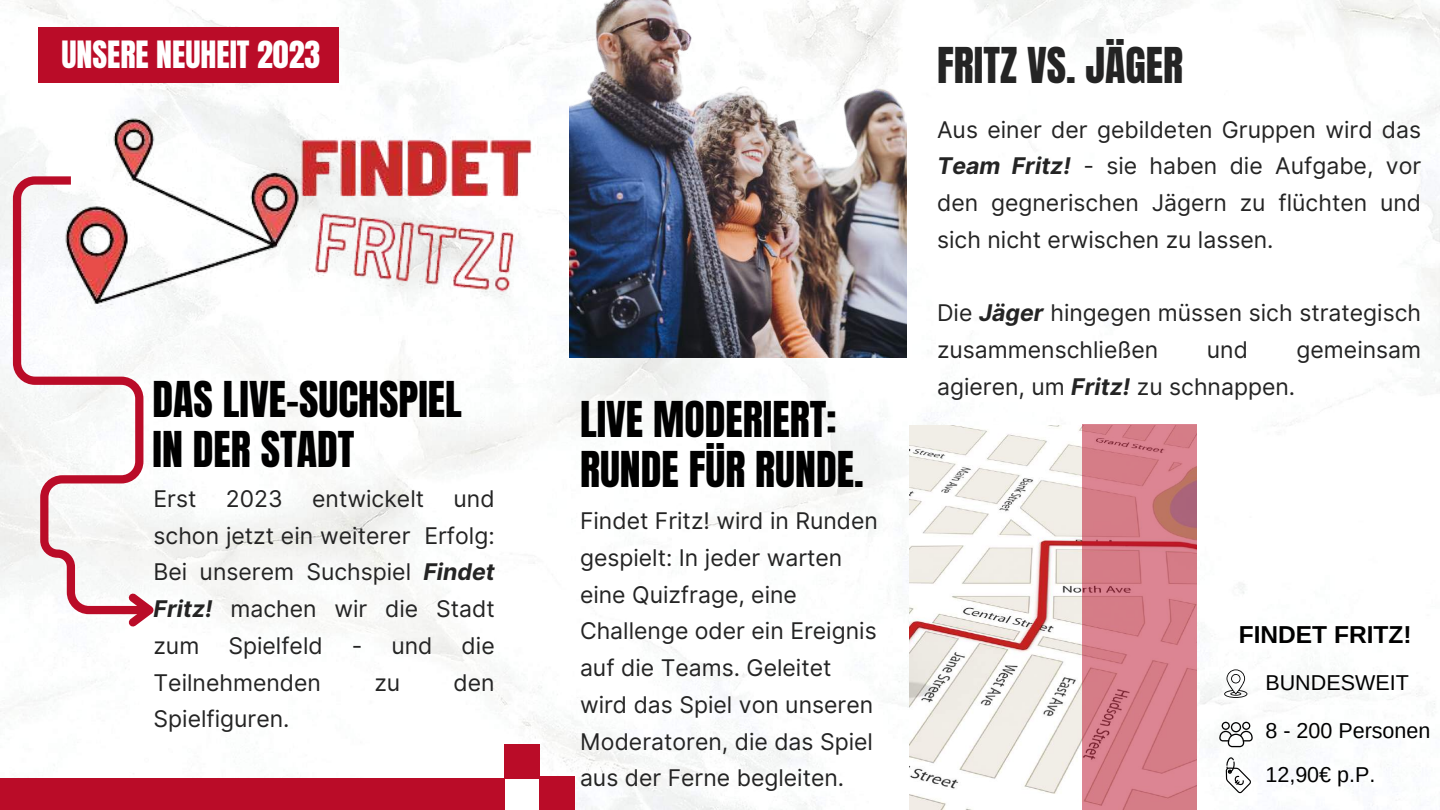
<style>
.page{position:relative;width:1440px;height:810px;background:#fff}
.page>*{position:absolute;margin:0;border:0;box-sizing:border-box;transform-origin:0 0}
.t1{font:42px/50.2px "Anton";color:#000}
.t2{font:42px "Anton";color:#242424}
.t3{font:32px "Anton";color:#fff}
.t4{font:700 24.5px "Arimo";color:#000}
.t5{font:23px/36.8px "Inter";color:#242424}
.t6{font:21.5px/44.2px "Arimo";color:#000}
.s1{font-weight:700;font-style:italic}
</style>
<div class="page">
<img style="left:0;top:0;width:1440px;height:810px">
<img style="left:569px;top:0;width:338px;height:358px">
<div style="left:38px;top:27px;width:301px;height:56px;background:#ba0c28"></div>
<img style="left:910px;top:426px;width:173px;height:384px">
<svg style="left:9px;top:172px;width:149px;height:446px"></svg>
<svg style="left:121px;top:586px;width:42px;height:48px"></svg>
<svg style="left:1083px;top:425px;width:114px;height:385px;background:#d37b87"></svg>
<img style="left:45px;top:92px;width:525px;height:240px">
<svg style="left:1226px;top:757px;width:25px;height:36px"></svg>
<svg style="left:1219px;top:722px;width:34px;height:25px"></svg>
<svg style="left:1224px;top:669px;width:23px;height:29px"></svg>
<div style="left:0;top:778px;width:505px;height:32px;background:#ba0c28"></div>
<div style="left:505px;top:744px;width:35px;height:35px;background:#ba0c28"></div>
<div style="left:539px;top:776px;width:36px;height:34px;background:#ba0c28"></div>
<h2 class="t3" style="left:61px;top:31px;width:261px">UNSERE NEUHEIT 2023</h2>
<h1 class="t2" style="left:937px;top:35px;width:248px">FRITZ VS. JÄGER</h1>
<h1 class="t1" style="left:153px;top:375px;width:311px">DAS LIVE-SUCHSPIEL<br>IN DER STADT</h1>
<p class="t5" style="left:154px;top:480px;width:44px">Erst</p>
<p class="t5" style="left:226px;top:480px;width:58px">2023</p>
<p class="t5" style="left:312px;top:480px;width:113px">entwickelt</p>
<p class="t5" style="left:154px;top:480px;width:343px;text-align:justify;text-indent:300px">und schon jetzt ein weiterer Erfolg:<br>Bei unserem Suchspiel <span class="s1">Findet Fritz!</span> machen wir die Stadt zum</p>
<p class="t5" style="left:228px;top:627px;width:96px">Spielfeld</p>
<p class="t5" style="left:352px;top:627px;width:82px">- und</p>
<p class="t5" style="left:462px;top:627px;width:35px">die</p>
<p class="t5" style="left:154px;top:664px;width:169px">Teilnehmenden</p>
<p class="t5" style="left:374px;top:664px;width:27px">zu</p>
<p class="t5" style="left:454px;top:664px;width:43px">den</p>
<p class="t5" style="left:154px;top:701px;width:138px">Spielfiguren.</p>
<h1 class="t1" style="left:580px;top:394px;width:285px">LIVE MODERIERT:<br>RUNDE FÜR RUNDE.</h1>
<p class="t5" style="left:580px;top:502px;width:300px">Findet Fritz! wird in Runden gespielt: In jeder warten eine Quizfrage, eine<br>Challenge oder ein Ereignis auf die Teams. Geleitet wird das Spiel von unseren<br>Moderatoren, die das Spiel aus der Ferne begleiten.</p>
<p class="t5" style="left:937px;top:111px;width:486px;text-align:justify">Aus einer der gebildeten Gruppen wird das <span class="s1">Team Fritz!</span> - sie haben die Aufgabe, vor den gegnerischen Jägern zu flüchten und sich nicht erwischen zu lassen.</p>
<p class="t5" style="left:937px;top:295px;width:486px">Die <span class="s1">Jäger</span> hingegen müssen sich strategisch zusammenschließen</p>
<p class="t5" style="left:1207px;top:331px;width:43px">und</p>
<p class="t5" style="left:1297px;top:331px;width:126px">gemeinsam</p>
<p class="t5" style="left:937px;top:368px;width:360px">agieren, um <span class="s1">Fritz!</span> zu schnappen.</p>
<p class="t4" style="left:1239px;top:621px;width:174px">FINDET FRITZ!</p>
<p class="t6" style="left:1265px;top:660px;width:145px">BUNDESWEIT</p>
<p class="t6" style="left:1265px;top:709px;width:167px">8 - 200 Personen<br>12,90€ p.P.</p>
</div>
